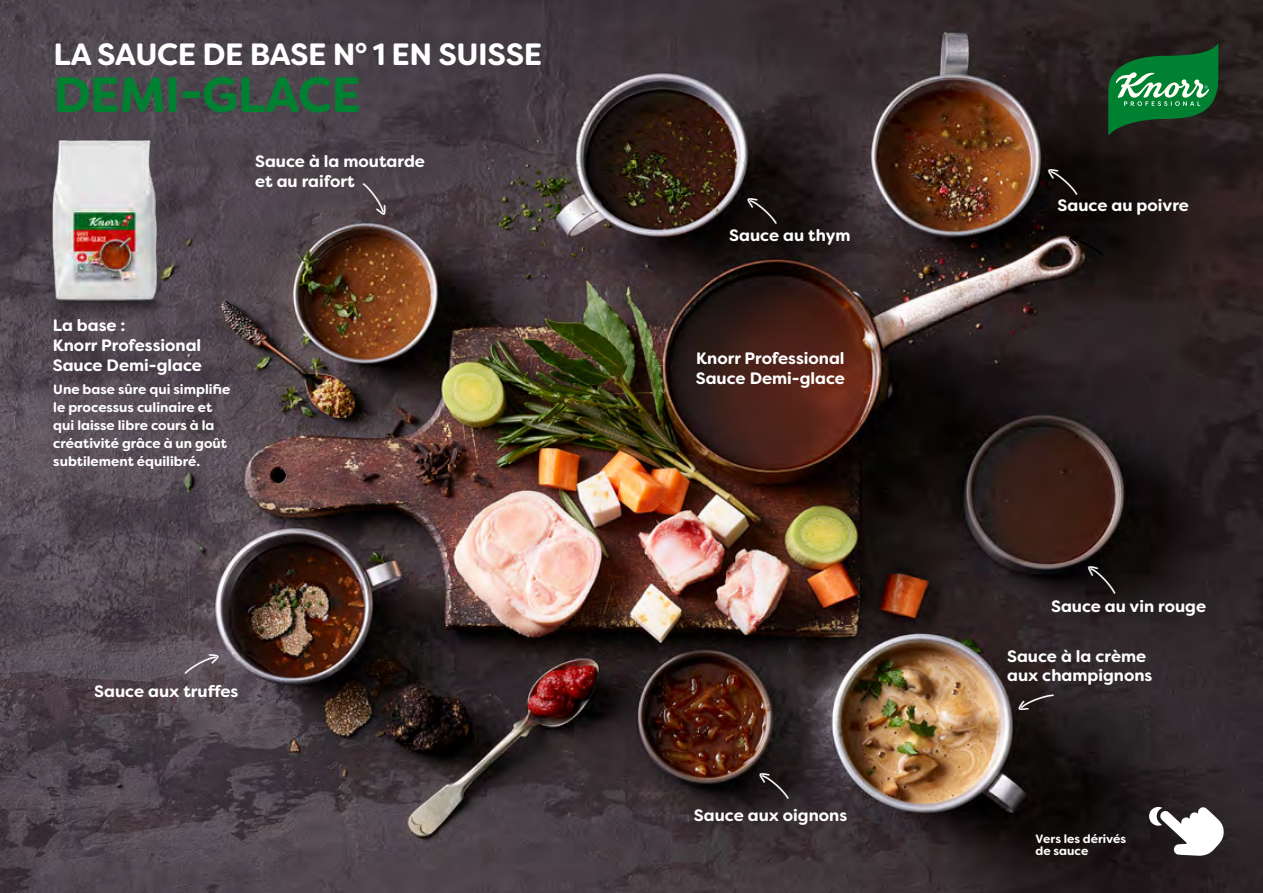
<style>
.page{position:relative;width:1263px;height:893px;background:#fff}
.page>*{position:absolute;margin:0;border:0;box-sizing:border-box;transform-origin:0 0}
.t1{font:700 49.5px "Filson Soft";letter-spacing:-.015em;color:#008132}
.t2{font:700 30.75px "Filson Soft";letter-spacing:-.015em;color:#fff}
.t3{font:700 16.5px/19.8px "Filson Soft";color:#fff}
.t4{font:700 13.5px/18px "Filson Soft";color:#fff}
.t5{font:700 12px/12px "Filson Soft";color:#fff}
</style>
<div class="page">
<img style="left:0;top:0;width:1263px;height:893px">
<svg style="left:1108px;top:43px;width:110px;height:92px;background:#246a3d"></svg>
<img style="left:19px;top:134px;width:172px;height:185px">
<svg style="left:1148px;top:806px;width:76px;height:50px"></svg>
<svg style="left:185px;top:647px;width:34px;height:35px"></svg>
<svg style="left:358px;top:183px;width:32px;height:32px"></svg>
<svg style="left:747px;top:196px;width:30px;height:29px"></svg>
<svg style="left:1048px;top:168px;width:29px;height:29px"></svg>
<svg style="left:1088px;top:566px;width:27px;height:28px"></svg>
<svg style="left:1018px;top:684px;width:36px;height:36px"></svg>
<svg style="left:759px;top:771px;width:30px;height:30px"></svg>
<p class="t2" style="left:53px;top:34px;width:490px">LA SAUCE DE BASE N° 1 EN SUISSE</p>
<p class="t1" style="left:54px;top:63px;width:309px">DEMI-GLACE</p>
<p class="t3" style="left:255px;top:152px;width:171px">Sauce à la moutarde et au raifort</p>
<p class="t3" style="left:53px;top:316px;width:151px">La base :<br>Knorr Professional<br>Sauce Demi-glace</p>
<p class="t4" style="left:53px;top:380px;width:179px">Une base sûre qui simplifie le processus culinaire et qui laisse libre cours à la créativité grâce à un goût subtilement équilibré.</p>
<p class="t3" style="left:94px;top:681px;width:146px">Sauce aux truffes</p>
<p class="t3" style="left:729px;top:226px;width:123px">Sauce au thym</p>
<p class="t3" style="left:696px;top:349px;width:151px">Knorr Professional<br>Sauce Demi-glace</p>
<p class="t3" style="left:694px;top:805px;width:155px">Sauce aux oignons</p>
<p class="t3" style="left:1057px;top:195px;width:133px">Sauce au poivre</p>
<p class="t3" style="left:1051px;top:597px;width:157px">Sauce au vin rouge</p>
<p class="t3" style="left:1007px;top:646px;width:147px">Sauce à la crème aux champignons</p>
<p class="t5" style="left:1035px;top:833px;width:92px">Vers les dérivés de sauce</p>
</div>
